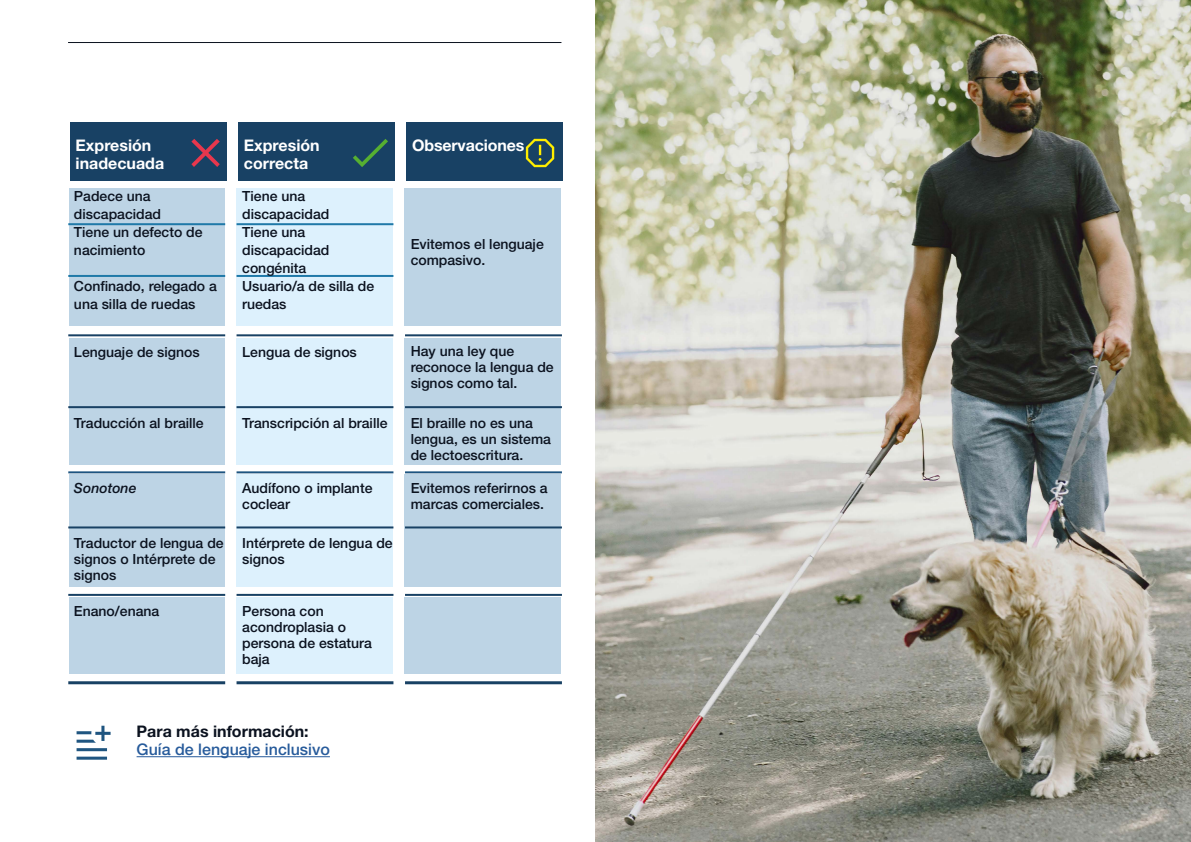
<style>
.page{position:relative;width:1191px;height:842px;background:#fff}
.page>*{position:absolute;margin:0;border:0;box-sizing:border-box;transform-origin:0 0}
.t1{font:700 16px/18px "Helvetica Neue LT Std";color:#fff}
.t2{font:500 16px "Helvetica Neue LT Std";color:#275b9b}
.t3{font:700 16px "Helvetica Neue LT Std";color:#0b121f}
.t4{font:500 14px/16px "Helvetica Neue LT Std";color:#0b121f}
.t5{font:italic 500 14px "Helvetica Neue LT Std";color:#0b121f}
</style>
<div class="page">
<div style="left:69px;top:188px;width:155px;height:138px;background:#bdd4e5"></div>
<div style="left:69px;top:338px;width:155px;height:126px;background:#bdd4e5"></div>
<div style="left:69px;top:475px;width:155px;height:112px;background:#bdd4e5"></div>
<div style="left:69px;top:597px;width:155px;height:76px;background:#bdd4e5"></div>
<hr style="left:68px;top:334px;width:157px;height:2px;background:#184164">
<hr style="left:68px;top:406px;width:157px;height:2px;background:#184164">
<hr style="left:68px;top:471px;width:157px;height:2px;background:#1e5480">
<hr style="left:68px;top:526px;width:157px;height:2px;background:#184164">
<hr style="left:68px;top:594px;width:157px;height:2px;background:#184164">
<hr style="left:68px;top:275px;width:157px;height:2px;background:#1f79a8">
<hr style="left:68px;top:223px;width:157px;height:2px;background:#1f79a8">
<hr style="left:68px;top:681px;width:157px;height:3px;background:#184164">
<hr style="left:68px;top:42px;width:493px;height:1px;background:#0b121f">
<hr style="left:137px;top:756px;width:193px;height:1px;background:#275b9b">
<svg style="left:77px;top:726px;width:34px;height:34px"></svg>
<div style="left:236px;top:188px;width:157px;height:138px;background:#ddf1fd"></div>
<div style="left:404px;top:188px;width:157px;height:138px;background:#bdd4e5"></div>
<div style="left:236px;top:338px;width:157px;height:126px;background:#ddf1fd"></div>
<div style="left:404px;top:338px;width:157px;height:126px;background:#bdd4e5"></div>
<div style="left:236px;top:475px;width:157px;height:112px;background:#ddf1fd"></div>
<div style="left:404px;top:475px;width:157px;height:112px;background:#bdd4e5"></div>
<div style="left:236px;top:597px;width:157px;height:76px;background:#ddf1fd"></div>
<div style="left:404px;top:597px;width:157px;height:76px;background:#bdd4e5"></div>
<hr style="left:236px;top:334px;width:157px;height:2px;background:#184164">
<hr style="left:405px;top:334px;width:157px;height:2px;background:#184164">
<hr style="left:236px;top:406px;width:157px;height:2px;background:#184164">
<hr style="left:405px;top:406px;width:157px;height:2px;background:#184164">
<hr style="left:236px;top:471px;width:157px;height:2px;background:#1e5480">
<hr style="left:236px;top:526px;width:157px;height:2px;background:#184164">
<hr style="left:405px;top:526px;width:157px;height:2px;background:#184164">
<hr style="left:236px;top:594px;width:157px;height:2px;background:#184164">
<hr style="left:405px;top:594px;width:157px;height:2px;background:#184164">
<hr style="left:236px;top:275px;width:157px;height:2px;background:#1f79a8">
<hr style="left:236px;top:223px;width:157px;height:2px;background:#1f79a8">
<hr style="left:405px;top:471px;width:157px;height:2px;background:#1e5480">
<hr style="left:236px;top:681px;width:157px;height:3px;background:#184164">
<hr style="left:405px;top:681px;width:157px;height:3px;background:#184164">
<div style="left:70px;top:122px;width:157px;height:58px;background:#184164"></div>
<div style="left:238px;top:122px;width:157px;height:58px;background:#184164"></div>
<div style="left:406px;top:122px;width:157px;height:58px;background:#184164"></div>
<svg style="left:191px;top:139px;width:29px;height:28px"></svg>
<svg style="left:353px;top:139px;width:35px;height:28px"></svg>
<svg style="left:526px;top:139px;width:28px;height:28px"></svg>
<img style="left:595px;top:0;width:596px;height:842px">
<p class="t1" style="left:76px;top:136px;width:90px">Expresión inadecuada</p>
<p class="t4" style="left:74px;top:187px;width:130px;line-height:18px">Padece una discapacidad<br>Tiene un defecto de nacimiento</p>
<p class="t4" style="left:74px;top:277px;width:144px;line-height:18px">Confinado, relegado a una silla de ruedas</p>
<p class="t1" style="left:244px;top:136px;width:77px">Expresión correcta</p>
<p class="t4" style="left:242px;top:187px;width:134px;line-height:18px">Tiene una discapacidad<br>Tiene una discapacidad congénita<br>Usuario/a de silla de ruedas</p>
<p class="t1" style="left:412px;top:136px;width:114px">Observaciones</p>
<p class="t4" style="left:411px;top:236px;width:135px">Evitemos el lenguaje compasivo.</p>
<p class="t4" style="left:74px;top:344px;width:127px">Lenguaje de signos</p>
<p class="t4" style="left:242px;top:344px;width:116px">Lengua de signos</p>
<p class="t4" style="left:411px;top:343px;width:144px">Hay una ley que reconoce la lengua de signos como tal.</p>
<p class="t4" style="left:74px;top:415px;width:131px">Traducción al braille</p>
<p class="t4" style="left:242px;top:415px;width:147px">Transcripción al braille</p>
<p class="t4" style="left:411px;top:415px;width:142px">El braille no es una lengua, es un sistema de lectoescritura.</p>
<p class="t4" style="left:411px;top:480px;width:138px">Evitemos referirnos a marcas comerciales.</p>
<p class="t5" style="left:74px;top:480px;width:64px">Sonotone</p>
<p class="t4" style="left:242px;top:480px;width:132px">Audífono o implante coclear</p>
<p class="t4" style="left:74px;top:535px;width:151px">Traductor de lengua de signos o Intérprete de signos</p>
<p class="t4" style="left:242px;top:535px;width:152px">Intérprete de lengua de signos</p>
<p class="t4" style="left:74px;top:603px;width:87px">Enano/enana</p>
<p class="t4" style="left:242px;top:603px;width:131px">Persona con acondroplasia o persona de estatura baja</p>
<p class="t3" style="left:137px;top:721px;width:174px">Para más información:</p>
<p class="t2" style="left:137px;top:740px;width:195px">Guía de lenguaje inclusivo</p>
</div>
